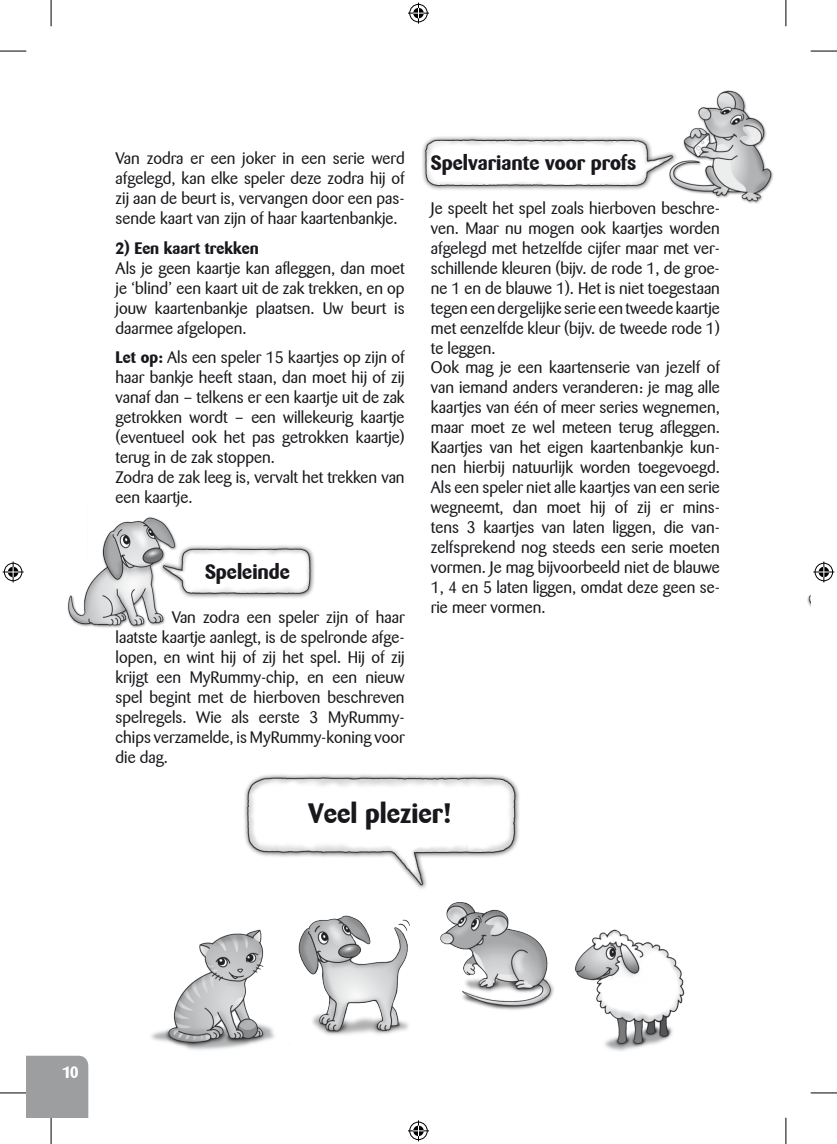
<style>
.page{position:relative;width:837px;height:1144px;background:#fff}
.page>*{position:absolute;margin:0;border:0;box-sizing:border-box;transform-origin:0 0}
.t1{font:700 28px "Barmeno";color:#1a171c}
.t2{font:700 21px "Barmeno";color:#1a171c}
.t3{font:16.62px/19.9px "Barmeno";color:#1a171c;text-align:justify}
.t4{font:700 16.62px "Barmeno";color:#1a171c}
.t5{font:700 16.62px "Barmeno";color:#fff}
.s1{font-weight:700}
</style>
<div class="page">
<img style="left:187px;top:545px;width:128px;height:53px">
<img style="left:422px;top:136px;width:235px;height:54px">
<img style="left:244px;top:774px;width:276px;height:115px">
<img style="left:289px;top:915px;width:121px;height:130px">
<img style="left:151px;top:929px;width:124px;height:121px">
<img style="left:440px;top:902px;width:114px;height:108px">
<img style="left:575px;top:929px;width:110px;height:122px">
<img style="left:807px;top:595px;width:3px;height:11px">
<img style="left:67px;top:517px;width:120px;height:111px">
<img style="left:657px;top:90px;width:116px;height:114px">
<svg style="left:0;top:51px;width:26px;height:1px"></svg>
<svg style="left:810px;top:51px;width:26px;height:1px"></svg>
<svg style="left:810px;top:1092px;width:26px;height:1px"></svg>
<svg style="left:51px;top:0;width:1px;height:26px"></svg>
<svg style="left:0;top:1056px;width:88px;height:88px"></svg>
<svg style="left:785px;top:0;width:1px;height:26px"></svg>
<svg style="left:785px;top:1118px;width:1px;height:26px"></svg>
<svg style="left:408px;top:3px;width:21px;height:21px"></svg>
<svg style="left:408px;top:1120px;width:21px;height:21px"></svg>
<svg style="left:3px;top:561px;width:21px;height:21px"></svg>
<svg style="left:813px;top:561px;width:21px;height:21px"></svg>
<p class="t3" style="left:116px;top:148px;width:290px">Van zodra er een joker in een serie werd afgelegd, kan elke speler deze zodra hij of zij aan de beurt is, vervangen door een pas&shy;sende kaart van zijn of haar kaartenbankje.</p>
<p class="t4" style="left:116px;top:238px;width:145px">2) Een kaart trekken</p>
<p class="t3" style="left:116px;top:258px;width:290px">Als je geen kaartje kan afleggen, dan moet je ‘blind’ een kaart uit de zak trekken, en op jouw kaartenbankje plaatsen. Uw beurt is daarmee afgelopen.</p>
<p class="t3" style="left:116px;top:348px;width:290px;text-align:left"><span class="s1">Let op:</span> Als een speler 15 kaartjes op zijn of haar bankje heeft staan, dan moet hij of zij vanaf dan – telkens er een kaartje uit de zak getrokken wordt – een willekeurig kaartje (eventueel ook het pas getrokken kaartje) terug in de zak stoppen.<br>Zodra de zak leeg is, vervalt het trekken van een kaartje.</p>
<p class="t2" style="left:205px;top:559px;width:86px">Speleinde</p>
<p class="t3" style="left:116px;top:607px;width:290px;text-indent:56px">Van zodra een speler zijn of haar laatste kaartje aanlegt, is de spelronde afge&shy;lopen, en wint hij of zij het spel. Hij of zij krijgt een MyRummy-chip, en een nieuw spel begint met de hierboven beschreven spelregels. Wie als eerste 3 MyRummy&shy;chips verzamelde, is MyRummy-koning voor die dag.</p>
<p class="t2" style="left:431px;top:150px;width:207px">Spelvariante voor profs</p>
<p class="t3" style="left:431px;top:198px;width:290px;text-align:left">Je speelt het spel zoals hierboven beschre&shy;ven. Maar nu mogen ook kaartjes worden afgelegd met hetzelfde cijfer maar met ver&shy;schillende kleuren (bijv. de rode 1, de groe&shy;ne 1 en de blauwe 1). Het is niet toegestaan tegen een dergelijke serie een tweede kaartje met eenzelfde kleur (bijv. de tweede rode 1) te leggen.<br>Ook mag je een kaartenserie van jezelf of van iemand anders veranderen: je mag alle kaartjes van één of meer series wegnemen, maar moet ze wel meteen terug afleggen.<br>Kaartjes van het eigen kaartenbankje kun&shy;nen hierbij natuurlijk worden toegevoegd.<br>Als een speler niet alle kaartjes van een serie wegneemt, dan moet hij of zij er mins&shy;tens 3 kaartjes van laten liggen, die van&shy;zelfsprekend nog steeds een serie moeten vormen. Je mag bijvoorbeeld niet de blauwe 1, 4 en 5 laten liggen, omdat deze geen se&shy;rie meer vormen.</p>
<h1 class="t1" style="left:308px;top:796px;width:144px">Veel plezier!</h1>
<p class="t5" style="left:62px;top:1062px;width:18px">10</p>
</div>
